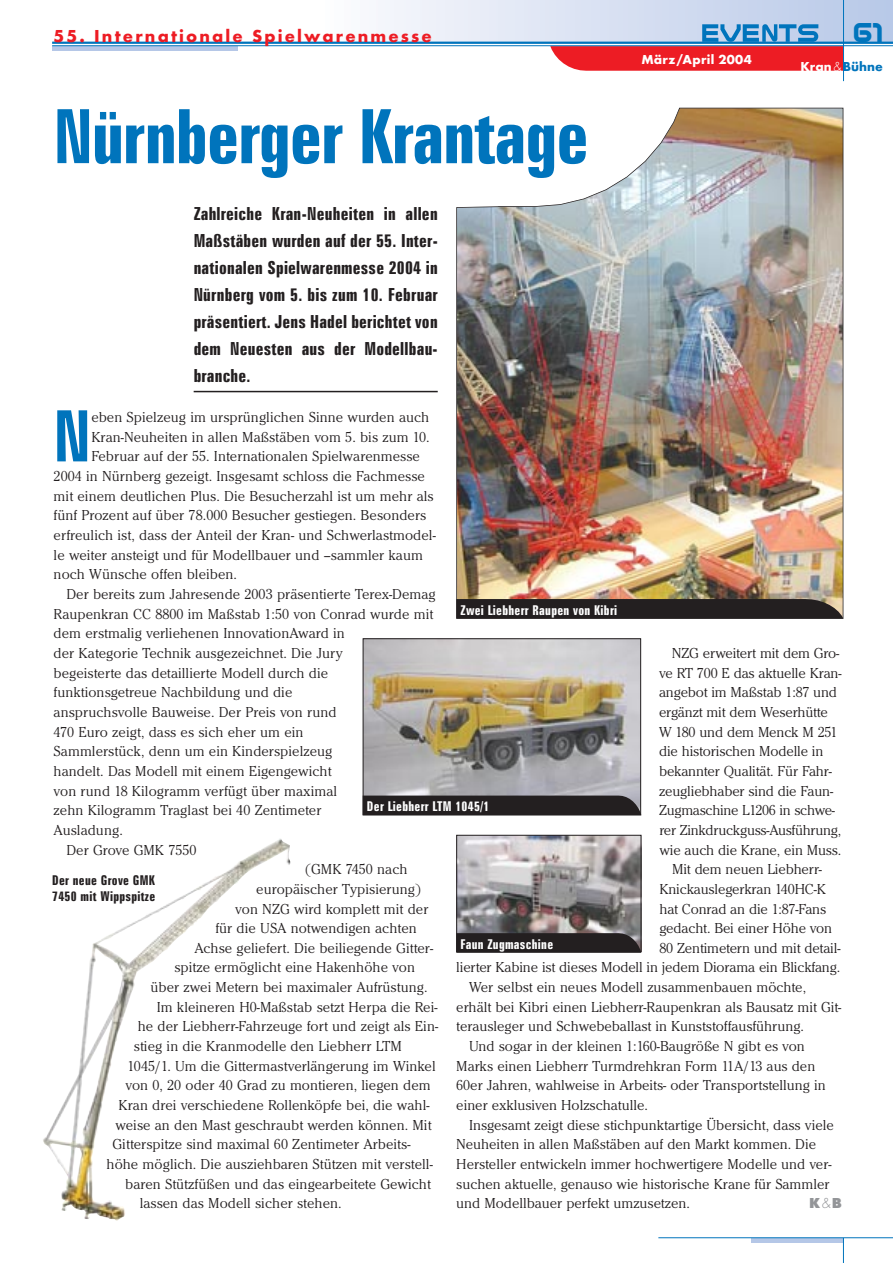
<style>
.page{position:relative;width:893px;height:1263px;background:#fff}
.page>*{position:absolute;margin:0;border:0;box-sizing:border-box;transform-origin:0 0}
.t1{font:700 extra-condensed 75px "Zurich BT";letter-spacing:-.015em;color:#0074bc}
.t2{font:700 extra-condensed 70.95px "Zurich BT";color:#0074bc}
.t3{font:500 28.95px "Steel Wolf";color:#0074bc}
.t4{font:700 extra-condensed 18px/27px "Zurich BT";letter-spacing:.015em;color:#231f20;text-align:justify}
.t5{font:800 18px "Function";letter-spacing:.12em;color:#ed1c24}
.t6{font:300 15px "Cheltenham";letter-spacing:.005em;color:#231f20}
.t7{font:300 15px "Cheltenham";letter-spacing:-.02em;color:#231f20}
.t8{font:800 15px "Function";color:#939598}
.t9{font:700 extra-condensed 13.5px "Zurich BT";letter-spacing:.02em;color:#fff}
.t10{font:700 extra-condensed 13.5px/16.5px "Zurich BT";letter-spacing:.02em;color:#231f20}
.t11{font:800 13.5px "Function";letter-spacing:.02em;color:#fff}
.t12{font:800 13.5px "Function";color:#0074bc}
.s1{color:#fff}
.s2{font-weight:300;color:#fff}
.s3{font-weight:300}
</style>
<div class="page">
<div style="left:321px;top:0;width:571px;height:44px;background:linear-gradient(to right,#fcfbfe,#b7c8e7)"></div>
<svg style="left:52px;top:46px;width:185px;height:4px"></svg>
<hr style="left:52px;top:42px;width:840px;height:2px;background:#0074bc">
<hr style="left:52px;top:45px;width:840px;height:1px;background:#0074bc">
<hr style="left:843px;top:0;width:1px;height:81px;background:#0074bc">
<svg style="left:550px;top:24px;width:293px;height:47px;background:#c16d82"></svg>
<hr style="left:194px;top:391px;width:243px;height:1px;background:#231f20">
<img style="left:456px;top:108px;width:387px;height:491px">
<svg style="left:456px;top:599px;width:387px;height:20px;background:#282424"></svg>
<img style="left:458px;top:837px;width:181px;height:96px">
<div style="left:456px;top:835px;width:185px;height:117px;border:1px solid #231f20"></div>
<svg style="left:456px;top:933px;width:185px;height:20px;background:#282426"></svg>
<img style="left:365px;top:640px;width:274px;height:155px">
<div style="left:363px;top:638px;width:278px;height:177px;border:1px solid #231f20"></div>
<svg style="left:363px;top:795px;width:278px;height:20px;background:#292627"></svg>
<img style="left:43px;top:838px;width:248px;height:383px">
<svg style="left:751px;top:1238px;width:92px;height:4px"></svg>
<hr style="left:658px;top:1237px;width:234px;height:1px;background:#0074bc">
<svg style="left:843px;top:1238px;width:1px;height:25px"></svg>
<p class="t5" style="left:53px;top:28px;width:380px">55. Internationale Spielwarenmesse</p>
<h3 class="t3" style="left:854px;top:17px;width:30px">61</h3>
<h1 class="t1" style="left:54px;top:109px;width:536px">Nürnberger Krantage</h1>
<p class="t4" style="left:194px;top:202px;width:245px">Zahlreiche Kran-Neuheiten in allen Maßstäben wurden auf der 55. Inter&shy;nationalen Spielwarenmesse 2004 in Nürnberg vom 5. bis zum 10. Februar präsentiert. Jens Hadel berichtet von dem Neuesten aus der Modellbau&shy;branche.</p>
<p class="t11" style="left:641px;top:53px;width:112px">März/April 2004</p>
<p class="t12" style="left:800px;top:61px;width:84px"><span class="s1">Kran</span><span class="s2">&amp;</span>Bühne</p>
<h2 class="t2" style="left:54px;top:410px;width:39px">N</h2>
<p class="t6" style="left:91px;top:412px;width:339px">eben Spielzeug im ursprünglichen Sinne wurden auch</p>
<p class="t6" style="left:91px;top:431px;width:340px">Kran-Neuheiten in allen Maßstäben vom 5. bis zum 10.</p>
<p class="t6" style="left:91px;top:451px;width:330px">Februar auf der 55. Internationalen Spielwarenmesse</p>
<p class="t6" style="left:54px;top:471px;width:373px">2004 in Nürnberg gezeigt. Insgesamt schloss die Fachmesse</p>
<p class="t6" style="left:54px;top:490px;width:381px">mit einem deutlichen Plus. Die Besucherzahl ist um mehr als</p>
<p class="t6" style="left:54px;top:510px;width:374px">fünf Prozent auf über 78.000 Besucher gestiegen. Besonders</p>
<p class="t6" style="left:54px;top:530px;width:383px">erfreulich ist, dass der Anteil der Kran- und Schwerlastmodel-</p>
<p class="t6" style="left:54px;top:549px;width:371px">le weiter ansteigt und für Modellbauer und –sammler kaum</p>
<p class="t6" style="left:54px;top:569px;width:185px">noch Wünsche offen bleiben.</p>
<p class="t6" style="left:66px;top:589px;width:371px">Der bereits zum Jahresende 2003 präsentierte Terex-Demag</p>
<p class="t6" style="left:54px;top:608px;width:381px">Raupenkran CC 8800 im Maßstab 1:50 von Conrad wurde mit</p>
<p class="t6" style="left:54px;top:628px;width:293px">dem erstmalig verliehenen InnovationAward in</p>
<p class="t6" style="left:54px;top:648px;width:291px">der Kategorie Technik ausgezeichnet. Die Jury</p>
<p class="t6" style="left:54px;top:667px;width:276px">begeisterte das detaillierte Modell durch die</p>
<p class="t6" style="left:54px;top:687px;width:240px">funktionsgetreue Nachbildung und die</p>
<p class="t6" style="left:54px;top:707px;width:284px">anspruchsvolle Bauweise. Der Preis von rund</p>
<p class="t6" style="left:54px;top:726px;width:251px">470 Euro zeigt, dass es sich eher um ein</p>
<p class="t6" style="left:54px;top:746px;width:280px">Sammlerstück, denn um ein Kinderspielzeug</p>
<p class="t6" style="left:54px;top:765px;width:279px">handelt. Das Modell mit einem Eigengewicht</p>
<p class="t6" style="left:54px;top:785px;width:285px">von rund 18 Kilogramm verfügt über maximal</p>
<p class="t6" style="left:54px;top:805px;width:269px">zehn Kilogramm Traglast bei 40 Zentimeter</p>
<p class="t6" style="left:54px;top:824px;width:71px">Ausladung.</p>
<p class="t6" style="left:66px;top:844px;width:132px">Der Grove GMK 7550</p>
<p class="t6" style="left:305px;top:864px;width:104px">(GMK 7450 nach</p>
<p class="t6" style="left:256px;top:883px;width:166px">europäischer Typisierung)</p>
<p class="t6" style="left:235px;top:903px;width:195px">von NZG wird komplett mit der</p>
<p class="t6" style="left:215px;top:923px;width:203px">für die USA notwendigen achten</p>
<p class="t6" style="left:194px;top:942px;width:240px">Achse geliefert. Die beiliegende Gitter-</p>
<p class="t6" style="left:174px;top:962px;width:242px">spitze ermöglicht eine Hakenhöhe von</p>
<p class="t6" style="left:151px;top:982px;width:278px">über zwei Metern bei maximaler Aufrüstung.</p>
<p class="t6" style="left:157px;top:1001px;width:282px">Im kleineren H0-Maßstab setzt Herpa die Rei-</p>
<p class="t6" style="left:138px;top:1021px;width:302px">he der Liebherr-Fahrzeuge fort und zeigt als Ein-</p>
<p class="t6" style="left:134px;top:1041px;width:269px">stieg in die Kranmodelle den Liebherr LTM</p>
<p class="t6" style="left:128px;top:1060px;width:309px">1045/1. Um die Gittermastverlängerung im Winkel</p>
<p class="t6" style="left:125px;top:1080px;width:307px">von 0, 20 oder 40 Grad zu montieren, liegen dem</p>
<p class="t6" style="left:119px;top:1100px;width:312px">Kran drei verschiedene Rollenköpfe bei, die wahl-</p>
<p class="t6" style="left:116px;top:1119px;width:317px">weise an den Mast geschraubt werden können. Mit</p>
<p class="t6" style="left:113px;top:1139px;width:299px">Gitterspitze sind maximal 60 Zentimeter Arbeits-</p>
<p class="t6" style="left:107px;top:1158px;width:328px">höhe möglich. Die ausziehbaren Stützen mit verstell-</p>
<p class="t6" style="left:125px;top:1178px;width:307px">baren Stützfüßen und das eingearbeitete Gewicht</p>
<p class="t6" style="left:140px;top:1198px;width:203px">lassen das Modell sicher stehen.</p>
<p class="t9" style="left:460px;top:605px;width:158px">Zwei Liebherr Raupen von Kibri</p>
<p class="t6" style="left:671px;top:648px;width:169px">NZG erweitert mit dem Gro-</p>
<p class="t6" style="left:659px;top:667px;width:184px">ve RT 700 E das aktuelle Kran-</p>
<p class="t6" style="left:659px;top:687px;width:179px">angebot im Maßstab 1:87 und</p>
<p class="t6" style="left:659px;top:707px;width:170px">ergänzt mit dem Weserhütte</p>
<p class="t6" style="left:659px;top:726px;width:180px">W 180 und dem Menck M 251</p>
<p class="t6" style="left:659px;top:746px;width:166px">die historischen Modelle in</p>
<p class="t6" style="left:659px;top:765px;width:174px">bekannter Qualität. Für Fahr-</p>
<p class="t6" style="left:659px;top:785px;width:176px">zeugliebhaber sind die Faun-</p>
<p class="t7" style="left:659px;top:805px;width:177px">Zugmaschine L1206 in schwe-</p>
<p class="t7" style="left:659px;top:824px;width:183px">rer Zinkdruckguss-Ausführung,</p>
<p class="t6" style="left:659px;top:844px;width:183px">wie auch die Krane, ein Muss.</p>
<p class="t6" style="left:672px;top:864px;width:151px">Mit dem neuen Liebherr-</p>
<p class="t6" style="left:659px;top:883px;width:168px">Knickauslegerkran 140HC-K</p>
<p class="t6" style="left:659px;top:903px;width:168px">hat Conrad an die 1:87-Fans</p>
<p class="t6" style="left:659px;top:923px;width:174px">gedacht. Bei einer Höhe von</p>
<p class="t6" style="left:659px;top:942px;width:182px">80 Zentimetern und mit detail-</p>
<p class="t6" style="left:456px;top:962px;width:385px">lierter Kabine ist dieses Modell in jedem Diorama ein Blickfang.</p>
<p class="t6" style="left:469px;top:982px;width:338px">Wer selbst ein neues Modell zusammenbauen möchte,</p>
<p class="t6" style="left:456px;top:1001px;width:386px">erhält bei Kibri einen Liebherr-Raupenkran als Bausatz mit Git-</p>
<p class="t6" style="left:456px;top:1021px;width:349px">terausleger und Schwebeballast in Kunststoffausführung.</p>
<p class="t6" style="left:469px;top:1041px;width:337px">Und sogar in der kleinen 1:160-Baugröße N gibt es von</p>
<p class="t6" style="left:456px;top:1060px;width:360px">Marks einen Liebherr Turmdrehkran Form 11A/13 aus den</p>
<p class="t6" style="left:456px;top:1080px;width:371px">60er Jahren, wahlweise in Arbeits- oder Transportstellung in</p>
<p class="t6" style="left:456px;top:1100px;width:193px">einer exklusiven Holzschatulle.</p>
<p class="t6" style="left:469px;top:1119px;width:366px">Insgesamt zeigt diese stichpunktartige Übersicht, dass viele</p>
<p class="t6" style="left:456px;top:1139px;width:361px">Neuheiten in allen Maßstäben auf den Markt kommen. Die</p>
<p class="t6" style="left:456px;top:1158px;width:377px">Hersteller entwickeln immer hochwertigere Modelle und ver-</p>
<p class="t6" style="left:456px;top:1178px;width:375px">suchen aktuelle, genauso wie historische Krane für Sammler</p>
<p class="t6" style="left:456px;top:1198px;width:235px">und Modellbauer perfekt umzusetzen.</p>
<p class="t8" style="left:809px;top:1197px;width:34px">K<span class="s3">&amp;</span>B</p>
<p class="t9" style="left:367px;top:801px;width:124px">Der Liebherr LTM 1045/1</p>
<p class="t10" style="left:52px;top:873px;width:104px">Der neue Grove GMK<br>7450 mit Wippspitze</p>
<p class="t9" style="left:460px;top:939px;width:94px">Faun Zugmaschine</p>
</div>
